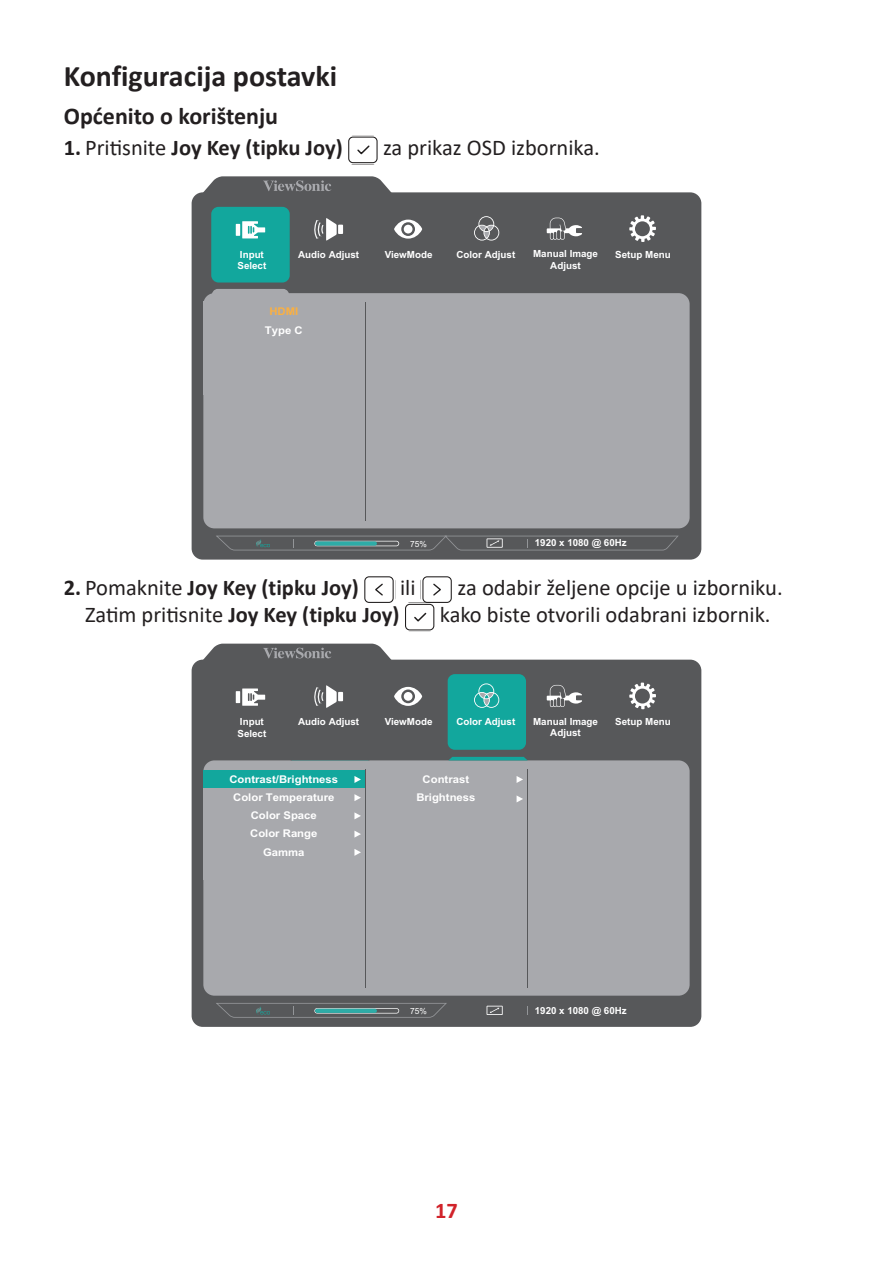
<style>
.page{position:relative;width:893px;height:1263px;background:#fff}
.page>*{position:absolute;margin:0;border:0;box-sizing:border-box;transform-origin:0 0}
.t1{font:700 30px "Calibri";color:#231f20}
.t2{font:700 24px "Calibri";color:#231f20}
.t3{font:22.5px "Calibri";color:#231f20}
.t4{font:700 22.5px "Calibri";letter-spacing:-.005em;color:#231f20}
.t5{font:700 22.5px "Calibri";color:#d1232a}
.t6{font:700 10.65px/18.3px "Arial";color:#fff;text-align:center;scale:1.06 1}
.t7{font:700 10.65px "Arial";color:#fbb041;scale:1.06 1}
.t8{font:700 9.75px/11.7px "Arial";color:#fff}
.t9{font:8.4px "Arial";color:#fff}
.s1{font-weight:400}
</style>
<div class="page">
<svg style="left:352px;top:135px;width:22px;height:1px"></svg>
<div style="left:348px;top:137px;width:30px;height:26px;border:1px solid #211e1e;border-radius:4px"></div>
<svg style="left:357px;top:145px;width:13px;height:10px"></svg>
<div style="left:192px;top:192px;width:509px;height:368px;background:#57585a;border-radius:11px"></div>
<svg style="left:212px;top:289px;width:77px;height:4px"></svg>
<div style="left:203px;top:293px;width:487px;height:235px;background:#a8a9ad;border-radius:11px"></div>
<div style="left:211px;top:207px;width:79px;height:75px;background:#12a79d;border-radius:7px"></div>
<hr style="left:365px;top:302px;width:1px;height:218px;background:#57585a">
<svg style="left:216px;top:536px;width:462px;height:14px"></svg>
<svg style="left:198px;top:176px;width:198px;height:18px"></svg>
<svg style="left:629px;top:215px;width:27px;height:27px"></svg>
<svg style="left:394px;top:220px;width:28px;height:19px"></svg>
<div style="left:404px;top:225px;width:8px;height:8px;background:#fff;border-radius:50%"></div>
<svg style="left:547px;top:218px;width:35px;height:22px"></svg>
<hr style="left:236px;top:224px;width:4px;height:12px;background:#fff">
<svg style="left:242px;top:221px;width:23px;height:17px"></svg>
<div style="left:338px;top:225px;width:5px;height:9px;background:#fff"></div>
<svg style="left:314px;top:218px;width:23px;height:23px"></svg>
<svg style="left:474px;top:216px;width:25px;height:25px"></svg>
<div style="left:364px;top:576px;width:30px;height:27px;border:1px solid #211e1e;border-radius:4px"></div>
<svg style="left:375px;top:583px;width:8px;height:13px"></svg>
<div style="left:422px;top:576px;width:30px;height:27px;border:1px solid #211e1e;border-radius:4px"></div>
<svg style="left:408px;top:576px;width:34px;height:29px"></svg>
<div style="left:405px;top:604px;width:29px;height:26px;border:1px solid #211e1e;border-radius:4px"></div>
<svg style="left:414px;top:612px;width:13px;height:10px"></svg>
<div style="left:192px;top:660px;width:509px;height:367px;background:#57585a;border-radius:11px"></div>
<div style="left:203px;top:760px;width:487px;height:236px;background:#a8a9ad;border-radius:11px"></div>
<div style="left:448px;top:674px;width:78px;height:76px;background:#12a79d;border-radius:7px"></div>
<svg style="left:354px;top:849px;width:7px;height:7px"></svg>
<svg style="left:354px;top:830px;width:7px;height:8px"></svg>
<div style="left:203px;top:770px;width:162px;height:18px;background:#12a79d"></div>
<svg style="left:354px;top:776px;width:7px;height:7px"></svg>
<svg style="left:517px;top:776px;width:6px;height:7px"></svg>
<hr style="left:527px;top:769px;width:1px;height:218px;background:#57585a">
<hr style="left:365px;top:769px;width:1px;height:218px;background:#57585a">
<svg style="left:487px;top:1006px;width:16px;height:9px"></svg>
<svg style="left:216px;top:1003px;width:231px;height:15px"></svg>
<svg style="left:198px;top:644px;width:198px;height:17px"></svg>
<svg style="left:290px;top:760px;width:80px;height:1px"></svg>
<svg style="left:449px;top:757px;width:78px;height:3px"></svg>
<svg style="left:517px;top:796px;width:6px;height:6px"></svg>
<svg style="left:629px;top:683px;width:27px;height:26px"></svg>
<svg style="left:394px;top:687px;width:28px;height:19px"></svg>
<div style="left:404px;top:692px;width:8px;height:9px;background:#fff;border-radius:50%"></div>
<svg style="left:547px;top:685px;width:35px;height:22px"></svg>
<hr style="left:236px;top:691px;width:4px;height:12px;background:#fff">
<svg style="left:242px;top:688px;width:23px;height:18px"></svg>
<div style="left:338px;top:692px;width:5px;height:9px;background:#fff"></div>
<svg style="left:314px;top:685px;width:23px;height:23px"></svg>
<svg style="left:474px;top:683px;width:25px;height:25px"></svg>
<svg style="left:354px;top:812px;width:7px;height:7px"></svg>
<svg style="left:354px;top:794px;width:7px;height:7px"></svg>
<h1 class="t1" style="left:64px;top:55px;width:275px">Konfiguracija postavki</h1>
<h2 class="t2" style="left:64px;top:99px;width:216px">Općenito o korištenju</h2>
<h3 class="t4" style="left:64px;top:131px;width:280px">1. <span class="s1">Pritisnite</span> Joy Key (tipku Joy)</h3>
<h3 class="t3" style="left:383px;top:132px;width:218px">za prikaz OSD izbornika.</h3>
<p class="t8" style="left:237px;top:248px;width:30px">Input<br>Select</p>
<p class="t8" style="left:298px;top:248px;width:63px">Audio Adjust</p>
<p class="t7" style="left:269px;top:304px;width:29px">HDMI</p>
<p class="t6" style="left:265px;top:321px;width:37px">Type C</p>
<p class="t8" style="left:385px;top:248px;width:49px">ViewMode</p>
<p class="t8" style="left:456px;top:248px;width:60px">Color Adjust</p>
<p class="t8" style="left:533px;top:248px;width:66px">Manual Image</p>
<p class="t8" style="left:615px;top:248px;width:57px">Setup Menu</p>
<p class="t8" style="left:550px;top:260px;width:32px">Adjust</p>
<p class="t9" style="left:410px;top:538px;width:18px">75%</p>
<p class="t8" style="left:535px;top:537px;width:93px">1920 x 1080 @ 60Hz</p>
<h3 class="t4" style="left:64px;top:572px;width:296px">2. <span class="s1">Pomaknite</span> Joy Key (tipku Joy)</h3>
<h3 class="t3" style="left:400px;top:572px;width:17px">ili</h3>
<h3 class="t3" style="left:458px;top:572px;width:327px">za odabir željene opcije u izborniku.</h3>
<h3 class="t4" style="left:85px;top:599px;width:316px"><span class="s1">Zatim pritisnite</span> Joy Key (tipku Joy)</h3>
<h3 class="t3" style="left:440px;top:599px;width:332px">kako biste otvorili odabrani izbornik.</h3>
<p class="t8" style="left:385px;top:716px;width:49px">ViewMode</p>
<p class="t8" style="left:456px;top:716px;width:60px">Color Adjust</p>
<p class="t8" style="left:533px;top:715px;width:66px">Manual Image</p>
<p class="t8" style="left:615px;top:716px;width:57px">Setup Menu</p>
<p class="t8" style="left:550px;top:727px;width:32px">Adjust</p>
<p class="t8" style="left:237px;top:716px;width:30px">Input<br>Select</p>
<p class="t8" style="left:298px;top:716px;width:63px">Audio Adjust</p>
<p class="t6" style="left:229px;top:770px;width:104px">Contrast/Brightness<br>Color Temperature<br>Color Space<br>Color Range<br>Gamma</p>
<p class="t6" style="left:416px;top:770px;width:57px">Contrast<br>Brightness</p>
<p class="t9" style="left:410px;top:1005px;width:18px">75%</p>
<p class="t8" style="left:535px;top:1004px;width:93px">1920 x 1080 @ 60Hz</p>
<h3 class="t5" style="left:435px;top:1194px;width:24px">17</h3>
</div>
